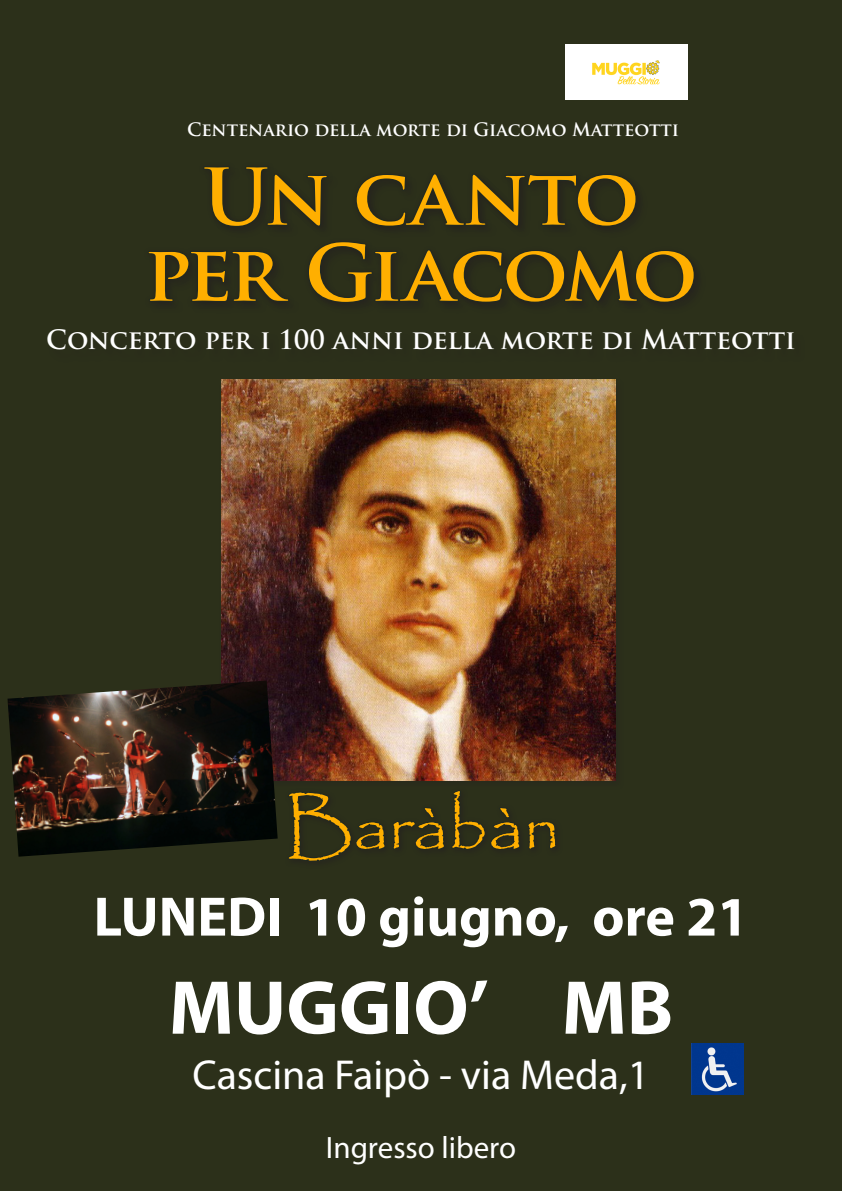
<style>
.page{position:relative;width:842px;height:1191px;background:#2c301a}
.page>*{position:absolute;margin:0;border:0;box-sizing:border-box;transform-origin:0 0}
.t1{font:700 77px "Myriad Pro";color:#fff}
.t2{font:700 76px/76px "Trajan Pro";letter-spacing:-.05em;color:#ffaf00;text-align:center;scale:1.04 1}
.t3{font:70px "Papyrus";color:#ffaf00}
.t4{font:700 56px "Myriad Pro";color:#fff}
.t5{font:42px "Myriad Pro";color:#fff}
.t6{font:31px "Myriad Pro";color:#fff}
.t7{font:700 26px "Trajan Pro";color:#fff}
.t8{font:700 18px "Trajan Pro";color:#fff}
</style>
<div class="page">
<div style="left:219px;top:378px;width:406px;height:412px;background:#231f20;opacity:.32"></div>
<img style="left:221px;top:380px;width:394px;height:401px">
<img style="left:7px;top:680px;width:271px;height:176px">
<svg style="left:213px;top:169px;width:110px;height:59px"></svg>
<svg style="left:359px;top:178px;width:278px;height:49px"></svg>
<svg style="left:156px;top:254px;width:127px;height:49px"></svg>
<svg style="left:311px;top:245px;width:385px;height:59px"></svg>
<div style="left:284px;top:786px;width:279px;height:82px;background:#2c301a"></div>
<img style="left:286px;top:731px;width:272px;height:126px">
<img style="left:692px;top:1044px;width:51px;height:50px">
<div style="left:565px;top:44px;width:122px;height:56px;background:#fff"></div>
<img style="left:592px;top:60px;width:68px;height:25px">
<p class="t8" style="left:187px;top:118px;width:493px">Centenario della morte di Giacomo Matteotti</p>
<h2 class="t2" style="left:144px;top:160px;width:533px">Un canto per Giacomo</h2>
<p class="t7" style="left:46px;top:324px;width:751px">Concerto per i 100 anni della morte di Matteotti</p>
<h3 class="t3" style="left:286px;top:783px;width:275px">Baràbàn</h3>
<h3 class="t4" style="left:94px;top:880px;width:656px">LUNEDI 10 giugno, ore 21</h3>
<h1 class="t1" style="left:169px;top:957px;width:506px">MUGGIO’ MB</h1>
<h3 class="t5" style="left:193px;top:1049px;width:458px">Cascina Faipò - via Meda,1</h3>
<p class="t6" style="left:326px;top:1129px;width:192px">Ingresso libero</p>
</div>
